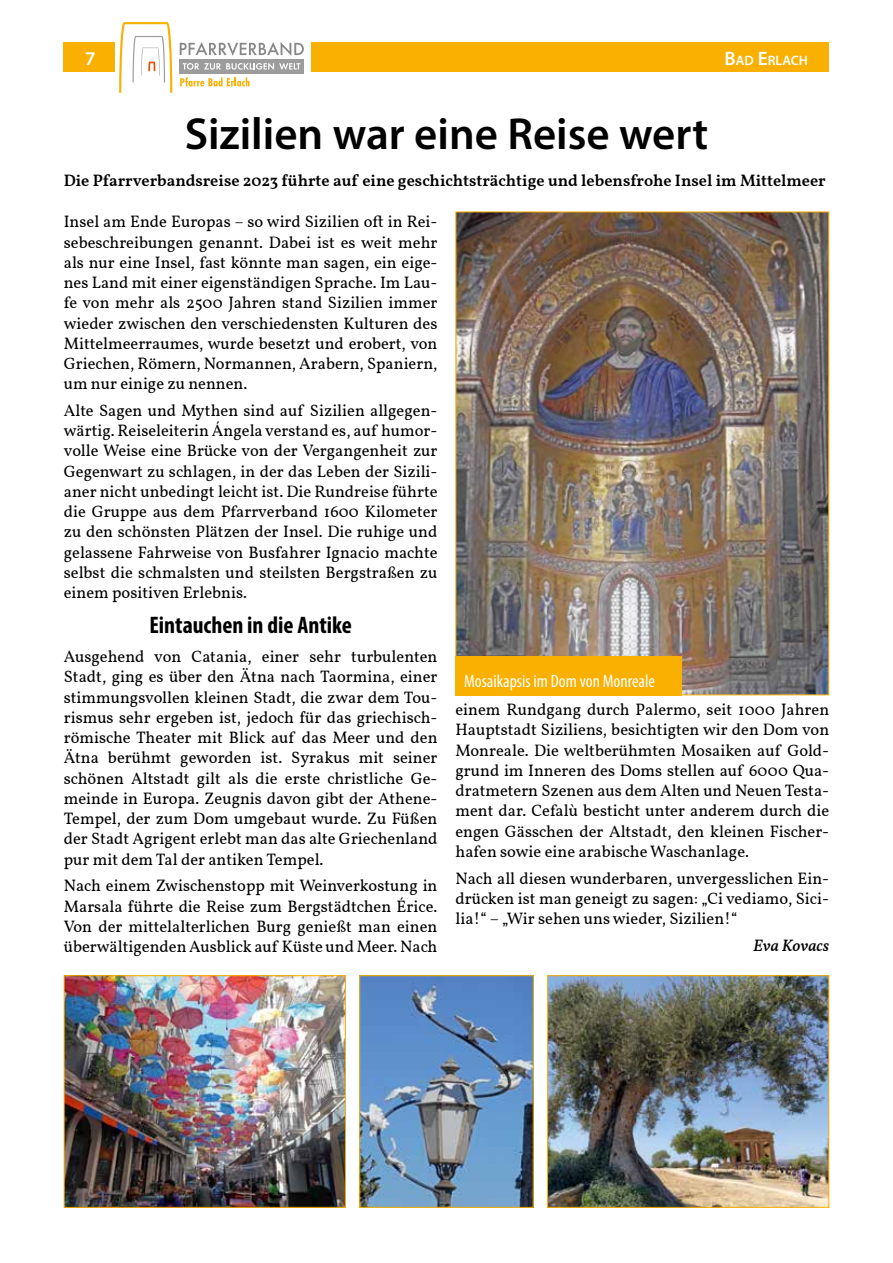
<style>
.page{position:relative;width:893px;height:1263px;background:#fff}
.page>*{position:absolute;margin:0;border:0;box-sizing:border-box;transform-origin:0 0}
.t1{font:600 45px "Myriad Pro";color:#000}
.t2{font:700 condensed 24px "Myriad Pro";color:#000}
.t3{font:600 19.5px "Myriad Pro";color:#fff}
.t4{font:condensed 18px "Myriad Pro";color:#fff}
.t5{font:16.5px/20.2px "Vollkorn";color:#000;text-align:justify}
.t6{font:600 16.5px "Vollkorn";color:#000}
.t7{font:italic 500 16.5px "Vollkorn";color:#000}
.t8{font:600 13.65px "Myriad Pro";color:#fff}
.s1{font-size:19.5px}
</style>
<div class="page">
<div style="left:64px;top:43px;width:765px;height:29px;background:#f9b000"></div>
<div style="left:115px;top:22px;width:195px;height:71px;background:#fff"></div>
<div style="left:179px;top:59px;width:125px;height:15px;background:#9c9c9d"></div>
<svg style="left:183px;top:63px;width:117px;height:7px"></svg>
<svg style="left:180px;top:42px;width:124px;height:14px"></svg>
<svg style="left:119px;top:22px;width:53px;height:71px"></svg>
<svg style="left:180px;top:77px;width:70px;height:9px"></svg>
<img style="left:457px;top:214px;width:370px;height:479px">
<div style="left:455px;top:656px;width:227px;height:39px;background:#f9b000"></div>
<img style="left:361px;top:977px;width:171px;height:229px">
<div style="left:359px;top:975px;width:175px;height:233px;border:1px solid #f9b000"></div>
<img style="left:549px;top:977px;width:278px;height:229px">
<div style="left:547px;top:975px;width:282px;height:233px;border:1px solid #f9b000"></div>
<img style="left:66px;top:977px;width:278px;height:229px">
<div style="left:64px;top:975px;width:282px;height:233px;border:1px solid #f9b000"></div>
<p class="t3" style="left:85px;top:46px;width:12px">7</p>
<p class="t8" style="left:724px;top:51px;width:85px"><span class="s1">B</span>AD <span class="s1">E</span>RLACH</p>
<h1 class="t1" style="left:185px;top:105px;width:525px">Sizilien war eine Reise wert</h1>
<p class="t6" style="left:64px;top:168px;width:763px">Die Pfarrverbandsreise 2023 führte auf eine geschichtsträchtige und lebensfrohe Insel im Mittelmeer</p>
<p class="t5" style="left:64px;top:211px;width:375px">Insel am Ende Europas – so wird Sizilien oft in Rei&shy;sebeschreibungen genannt. Dabei ist es weit mehr als nur eine Insel, fast könnte man sagen, ein eige&shy;nes Land mit einer eigenständigen Sprache. Im Lau&shy;fe von mehr als 2500 Jahren stand Sizilien immer wieder zwischen den verschiedensten Kulturen des Mittelmeerraumes, wurde besetzt und erobert, von Griechen, Römern, Normannen, Arabern, Spaniern, um nur einige zu nennen.</p>
<p class="t5" style="left:64px;top:399px;width:375px">Alte Sagen und Mythen sind auf Sizilien allgegen&shy;wärtig. Reiseleiterin Ángela verstand es, auf humor&shy;volle Weise eine Brücke von der Vergangenheit zur Gegenwart zu schlagen, in der das Leben der Sizili&shy;aner nicht unbedingt leicht ist. Die Rundreise führte die Gruppe aus dem Pfarrverband 1600 Kilometer zu den schönsten Plätzen der Insel. Die ruhige und gelassene Fahrweise von Busfahrer Ignacio machte selbst die schmalsten und steilsten Bergstraßen zu einem positiven Erlebnis.</p>
<h2 class="t2" style="left:149px;top:610px;width:204px">Eintauchen in die Antike</h2>
<p class="t5" style="left:64px;top:645px;width:375px">Ausgehend von Catania, einer sehr turbulenten Stadt, ging es über den Ätna nach Taormina, einer stimmungsvollen kleinen Stadt, die zwar dem Tou&shy;rismus sehr ergeben ist, jedoch für das griechisch&shy;römische Theater mit Blick auf das Meer und den Ätna berühmt geworden ist. Syrakus mit seiner schönen Altstadt gilt als die erste christliche Ge&shy;meinde in Europa. Zeugnis davon gibt der Athene-Tempel, der zum Dom umgebaut wurde. Zu Füßen der Stadt Agrigent erlebt man das alte Griechenland pur mit dem Tal der antiken Tempel.</p>
<p class="t5" style="left:64px;top:874px;width:375px">Nach einem Zwischenstopp mit Weinverkostung in Marsala führte die Reise zum Bergstädtchen Érice.<br>Von der mittelalterlichen Burg genießt man einen überwältigenden Ausblick auf Küste und Meer. Nach</p>
<p class="t4" style="left:464px;top:670px;width:193px">Mosaikapsis im Dom von Monreale</p>
<p class="t5" style="left:455px;top:698px;width:375px">einem Rundgang durch Palermo, seit 1000 Jahren Hauptstadt Siziliens, besichtigten wir den Dom von Monreale. Die weltberühmten Mosaiken auf Gold&shy;grund im Inneren des Doms stellen auf 6000 Qua&shy;dratmetern Szenen aus dem Alten und Neuen Testa&shy;ment dar. Cefalù besticht unter anderem durch die engen Gässchen der Altstadt, den kleinen Fischer&shy;hafen sowie eine arabische Waschanlage.</p>
<p class="t5" style="left:455px;top:867px;width:375px">Nach all diesen wunderbaren, unvergesslichen Ein&shy;drücken ist man geneigt zu sagen: „Ci vediamo, Sici&shy;lia!“ – „Wir sehen uns wieder, Sizilien!“</p>
<p class="t7" style="left:753px;top:933px;width:78px">Eva Kovacs</p>
</div>
